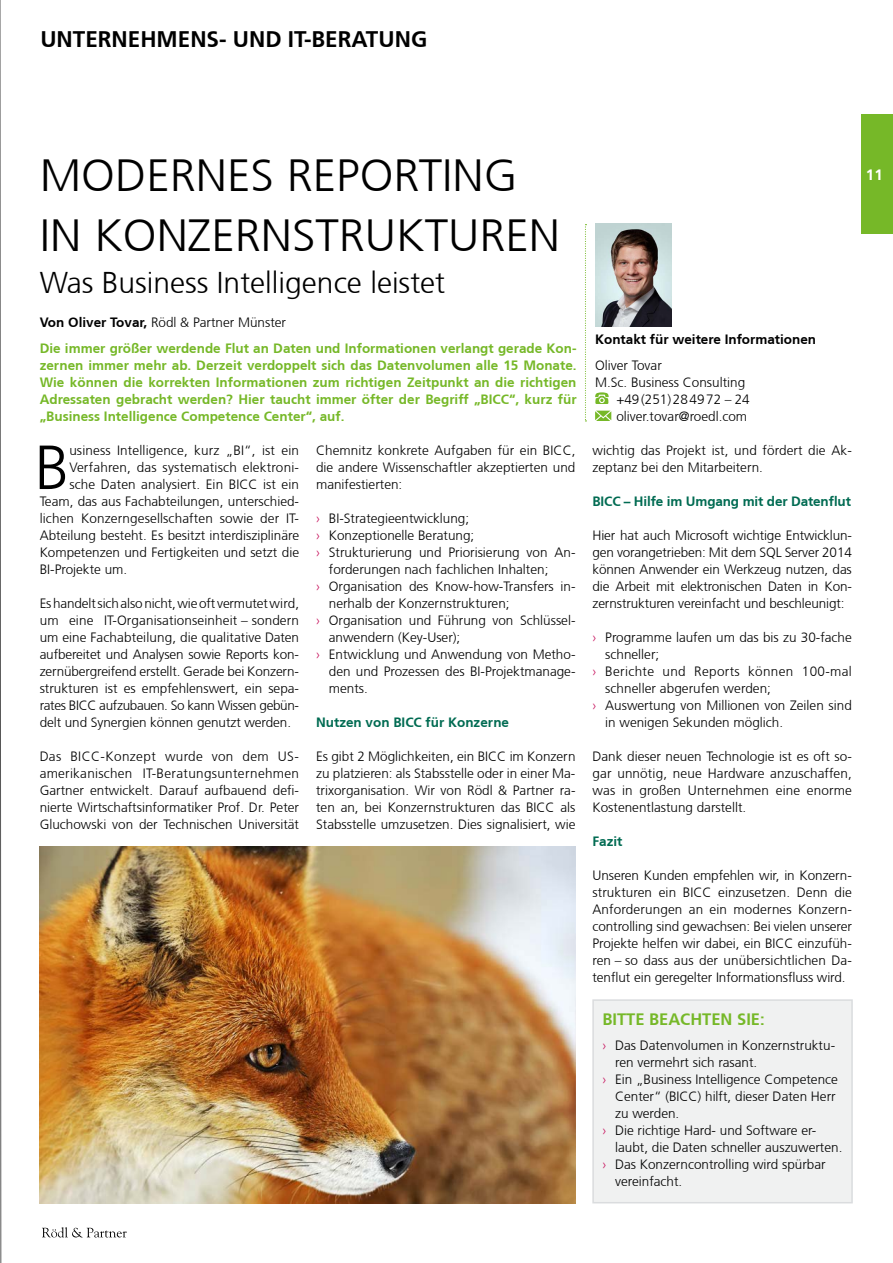
<style>
.page{position:relative;width:893px;height:1263px;background:#fff}
.page>*{position:absolute;margin:0;border:0;box-sizing:border-box;transform-origin:0 0}
.t1{font:300 62.25px "Frutiger CE";color:#000}
.t2{font:300 45px/59.6px "Frutiger CE";color:#000;scale:1.04 1}
.t3{font:300 30px "Frutiger CE";color:#000}
.t4{font:700 22.5px "Frutiger CE";color:#000}
.t5{font:700 16.5px "Frutiger CE";color:#76b828}
.t6{font:700 15px "Frutiger CE";color:#fff}
.t7{font:300 13.5px/17px "Frutiger CE";color:#000;text-align:justify}
.t8{font:700 13.5px/17px "Frutiger CE";color:#76b828}
.t9{font:700 13.5px "Frutiger CE";letter-spacing:-.005em;color:#006b52}
.t10{font:300 13.5px "Frutiger CE";letter-spacing:.025em;color:#000}
.t11{font:700 13.5px "Frutiger CE";color:#000}
.s1{color:#000}
.s2{font-weight:300;color:#000}
.s3{color:#c7105c}
</style>
<div class="page">
<div style="left:861px;top:115px;width:32px;height:119px;background:#76b828"></div>
<svg style="left:42px;top:1227px;width:85px;height:10px"></svg>
<svg style="left:595px;top:392px;width:14px;height:12px"></svg>
<svg style="left:595px;top:411px;width:16px;height:10px"></svg>
<img style="left:595px;top:224px;width:77px;height:102px">
<svg style="left:585px;top:224px;width:1px;height:197px"></svg>
<div style="left:593px;top:1000px;width:259px;height:203px;background:#f0f1f1"></div>
<div style="left:592px;top:999px;width:261px;height:204px;border:2px solid #dadcde"></div>
<img style="left:40px;top:846px;width:535px;height:357px">
<svg style="left:0;top:0;width:1px;height:1263px"></svg>
<h3 class="t4" style="left:40px;top:25px;width:388px">UNTERNEHMENS- UND IT-BERATUNG</h3>
<h2 class="t2" style="left:40px;top:145px;width:502px">MODERNES REPORTING<br>IN KONZERNSTRUKTUREN</h2>
<h3 class="t3" style="left:40px;top:265px;width:407px">Was Business Intelligence leistet</h3>
<p class="t8" style="left:40px;top:310px;width:538px;line-height:25.5px"><span class="s1">Von Oliver Tovar,</span> <span class="s2">Rödl &amp; Partner Münster<br></span>Die immer größer werdende Flut an Daten und Informationen verlangt gerade Kon-</p>
<p class="t8" style="left:40px;top:357px;width:538px;text-align:justify">zernen immer mehr ab. Derzeit verdoppelt sich das Datenvolumen alle 15 Monate.<br>Wie können die korrekten Informationen zum richtigen Zeitpunkt an die richtigen Adressaten gebracht werden? Hier taucht immer öfter der Begriff „BICC“, kurz für „Business Intelligence Competence Center“, auf.</p>
<h1 class="t1" style="left:35px;top:431px;width:36px">B</h1>
<p class="t7" style="left:69px;top:442px;width:231px">usiness Intelligence, kurz „BI“, ist ein</p>
<p class="t7" style="left:69px;top:459px;width:231px">Verfahren, das systematisch elektroni-</p>
<p class="t7" style="left:69px;top:476px;width:231px">sche Daten analysiert. Ein BICC ist ein</p>
<p class="t7" style="left:40px;top:493px;width:261px">Team, das aus Fachabteilungen, unterschied-</p>
<p class="t7" style="left:40px;top:510px;width:261px">lichen Konzerngesellschaften sowie der IT-</p>
<p class="t7" style="left:40px;top:527px;width:261px">Abteilung besteht. Es besitzt interdisziplinäre</p>
<p class="t7" style="left:40px;top:544px;width:261px">Kompetenzen und Fertigkeiten und setzt die</p>
<p class="t7" style="left:40px;top:561px;width:89px">BI-Projekte um.</p>
<p class="t7" style="left:40px;top:595px;width:261px">Es handelt sich also nicht, wie oft vermutet wird, um eine IT-Organisationseinheit – sondern um eine Fachabteilung, die qualitative Daten aufbereitet und Analysen sowie Reports kon&shy;zernübergreifend erstellt. Gerade bei Konzern&shy;strukturen ist es empfehlenswert, ein sepa&shy;rates BICC aufzubauen. So kann Wissen gebün&shy;delt und Synergien können genutzt werden.</p>
<p class="t7" style="left:40px;top:748px;width:261px">Das BICC-Konzept wurde von dem US&shy;amerikanischen IT-Beratungsunternehmen Gartner entwickelt. Darauf aufbauend defi&shy;nierte Wirtschaftsinformatiker Prof. Dr. Peter Gluchowski von der Technischen Universität</p>
<p class="t7" style="left:316px;top:442px;width:261px">Chemnitz konkrete Aufgaben für ein BICC, die andere Wissenschaftler akzeptierten und manifestierten:</p>
<p class="t7" style="left:316px;top:510px;width:155px"><span class="s3">›</span> BI-Strategieentwicklung;</p>
<p class="t7" style="left:316px;top:527px;width:160px"><span class="s3">›</span> Konzeptionelle Beratung;</p>
<p class="t7" style="left:316px;top:544px;width:261px"><span class="s3">›</span> Strukturierung und Priorisierung von An-</p>
<p class="t7" style="left:329px;top:561px;width:221px">forderungen nach fachlichen Inhalten;</p>
<p class="t7" style="left:316px;top:578px;width:261px"><span class="s3">›</span> Organisation des Know-how-Transfers in-</p>
<p class="t7" style="left:329px;top:595px;width:182px">nerhalb der Konzernstrukturen;</p>
<p class="t7" style="left:316px;top:612px;width:261px"><span class="s3">›</span> Organisation und Führung von Schlüssel-</p>
<p class="t7" style="left:329px;top:629px;width:133px">anwendern (Key-User);</p>
<p class="t7" style="left:316px;top:646px;width:261px"><span class="s3">›</span> Entwicklung und Anwendung von Metho-</p>
<p class="t7" style="left:329px;top:663px;width:248px">den und Prozessen des BI-Projektmanage-</p>
<p class="t7" style="left:329px;top:680px;width:41px">ments.</p>
<p class="t9" style="left:316px;top:714px;width:195px">Nutzen von BICC für Konzerne</p>
<p class="t7" style="left:316px;top:748px;width:261px">Es gibt 2 Möglichkeiten, ein BICC im Konzern zu platzieren: als Stabsstelle oder in einer Ma&shy;trixorganisation. Wir von Rödl &amp; Partner ra&shy;ten an, bei Konzernstrukturen das BICC als Stabsstelle umzusetzen. Dies signalisiert, wie</p>
<p class="t6" style="left:866px;top:166px;width:18px">11</p>
<p class="t11" style="left:595px;top:332px;width:223px">Kontakt für weitere Informationen</p>
<p class="t7" style="left:595px;top:357px;width:68px">Oliver Tovar</p>
<p class="t7" style="left:595px;top:374px;width:152px">M.Sc. Business Consulting</p>
<p class="t7" style="left:616px;top:391px;width:135px">+49(251)284972 – 24</p>
<p class="t7" style="left:616px;top:408px;width:132px">oliver.tovar@roedl.com</p>
<p class="t7" style="left:592px;top:442px;width:261px">wichtig das Projekt ist, und fördert die Ak&shy;zeptanz bei den Mitarbeitern.</p>
<p class="t9" style="left:592px;top:493px;width:260px">BICC – Hilfe im Umgang mit der Datenflut</p>
<p class="t7" style="left:592px;top:527px;width:261px">Hier hat auch Microsoft wichtige Entwicklun&shy;gen vorangetrieben: Mit dem SQL Server 2014 können Anwender ein Werkzeug nutzen, das die Arbeit mit elektronischen Daten in Kon&shy;zernstrukturen vereinfacht und beschleunigt:</p>
<p class="t7" style="left:592px;top:629px;width:261px"><span class="s3">›</span> Programme laufen um das bis zu 30-fache</p>
<p class="t7" style="left:605px;top:646px;width:55px">schneller;</p>
<p class="t10" style="left:592px;top:664px;width:261px"><span class="s3">›</span> Berichte und Reports können 100-mal</p>
<p class="t7" style="left:605px;top:680px;width:167px">schneller abgerufen werden;</p>
<p class="t7" style="left:592px;top:697px;width:261px"><span class="s3">›</span> Auswertung von Millionen von Zeilen sind</p>
<p class="t7" style="left:605px;top:714px;width:179px">in wenigen Sekunden möglich.</p>
<p class="t7" style="left:592px;top:748px;width:261px">Dank dieser neuen Technologie ist es oft so&shy;gar unnötig, neue Hardware anzuschaffen, was in großen Unternehmen eine enorme Kostenentlastung darstellt.</p>
<p class="t9" style="left:592px;top:833px;width:32px">Fazit</p>
<p class="t7" style="left:592px;top:867px;width:261px">Unseren Kunden empfehlen wir, in Konzern&shy;strukturen ein BICC einzusetzen. Denn die Anforderungen an ein modernes Konzern&shy;controlling sind gewachsen: Bei vielen unserer Projekte helfen wir dabei, ein BICC einzufüh&shy;ren – so dass aus der unübersichtlichen Da&shy;tenflut ein geregelter Informationsfluss wird.</p>
<p class="t5" style="left:602px;top:1009px;width:164px">BITTE BEACHTEN SIE:</p>
<p class="t7" style="left:602px;top:1037px;width:234px"><span class="s3">›</span> Das Datenvolumen in Konzernstruktu-</p>
<p class="t7" style="left:615px;top:1054px;width:144px">ren vermehrt sich rasant.</p>
<p class="t7" style="left:602px;top:1071px;width:237px"><span class="s3">›</span> Ein „Business Intelligence Competence</p>
<p class="t7" style="left:615px;top:1088px;width:222px">Center“ (BICC) hilft, dieser Daten Herr</p>
<p class="t7" style="left:615px;top:1105px;width:66px">zu werden.</p>
<p class="t7" style="left:602px;top:1122px;width:216px"><span class="s3">›</span> Die richtige Hard- und Software er-</p>
<p class="t7" style="left:615px;top:1139px;width:229px">laubt, die Daten schneller auszuwerten.</p>
<p class="t7" style="left:602px;top:1156px;width:225px"><span class="s3">›</span> Das Konzerncontrolling wird spürbar</p>
<p class="t7" style="left:615px;top:1173px;width:69px">vereinfacht.</p>
</div>
